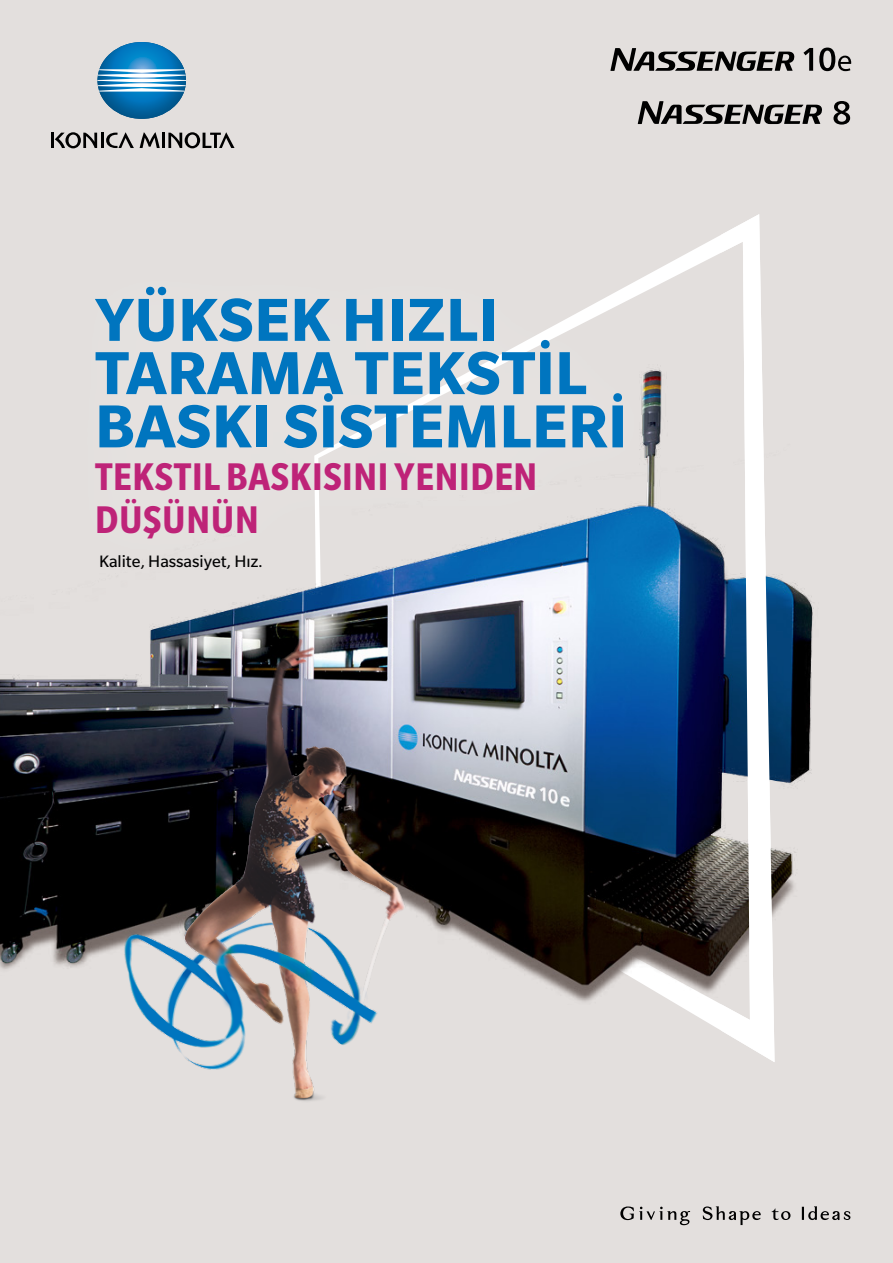
<style>
.page{position:relative;width:893px;height:1263px;background:#e3dfdd}
.page>*{position:absolute;margin:0;border:0;box-sizing:border-box;transform-origin:0 0}
.t1{font:700 66px/53.2px "Slate Pro";letter-spacing:.01em;color:#0075bf}
.t2{font:700 condensed 42px/42.6px "Slate Pro";letter-spacing:.015em;color:#be2378}
.t3{font:18px "Slate Pro";color:#000}
</style>
<div class="page">
<svg style="left:703px;top:1206px;width:58px;height:19px"></svg>
<svg style="left:802px;top:1206px;width:48px;height:14px"></svg>
<svg style="left:620px;top:1206px;width:70px;height:19px"></svg>
<svg style="left:772px;top:1208px;width:19px;height:12px"></svg>
<svg style="left:97px;top:42px;width:89px;height:77px"></svg>
<hr style="left:51px;top:133px;width:3px;height:15px;background:#000">
<hr style="left:101px;top:133px;width:3px;height:15px;background:#000">
<hr style="left:162px;top:133px;width:3px;height:15px;background:#000">
<svg style="left:106px;top:132px;width:28px;height:16px"></svg>
<svg style="left:55px;top:132px;width:42px;height:16px"></svg>
<svg style="left:168px;top:132px;width:67px;height:16px"></svg>
<svg style="left:140px;top:132px;width:20px;height:16px"></svg>
<svg style="left:638px;top:101px;width:184px;height:23px"></svg>
<svg style="left:833px;top:101px;width:17px;height:24px"></svg>
<svg style="left:803px;top:48px;width:10px;height:23px"></svg>
<svg style="left:610px;top:48px;width:184px;height:23px"></svg>
<svg style="left:819px;top:48px;width:32px;height:23px"></svg>
<div style="left:314px;top:214px;width:407px;height:848px;background:#e3dfdd"></div>
<img style="left:0;top:242px;width:867px;height:780px">
<img style="left:120px;top:634px;width:331px;height:481px">
<svg style="left:721px;top:214px;width:54px;height:848px"></svg>
<div style="left:44px;top:234px;width:636px;height:358px;background:#fff;opacity:.1"></div>
<p class="t1" style="left:95px;top:292px;width:534px">YÜKSEK HIZLI<br>TARAMA TEKSTİL<br>BASKI SİSTEMLERİ</p>
<p class="t2" style="left:95px;top:455px;width:444px">TEKSTIL BASKISINI YENIDEN<br>DÜŞÜNÜN</p>
<p class="t3" style="left:99px;top:552px;width:165px">Kalite, Hassasiyet, Hız.</p>
</div>
